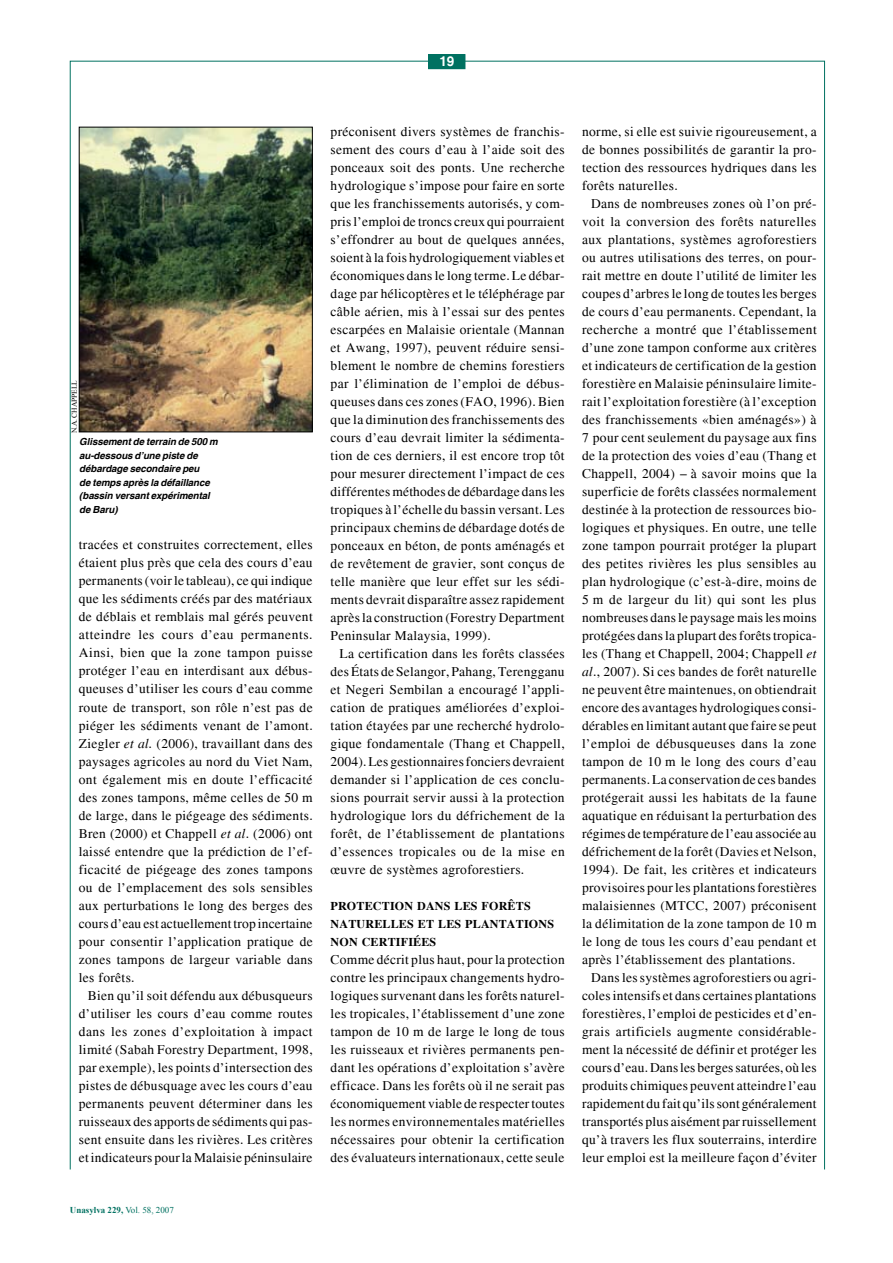
<style>
.page{position:relative;width:893px;height:1263px;background:#fff}
.page>*{position:absolute;margin:0;border:0;box-sizing:border-box;transform-origin:0 0}
.t1{font:13.5px/18px "Times";letter-spacing:.025em;color:#000;text-align:justify}
.t2{font:700 13.5px "Helvetica";color:#fff}
.t3{font:700 12px/18px "Times";letter-spacing:.015em;color:#000}
.t4{font:italic 700 9.75px/13.5px "Helvetica";letter-spacing:-.01em;color:#000}
.t5{font:700 9px "Times New Roman";color:#007161}
.t6{font:7.5px "Times New Roman";color:#000}
.s1{font-style:italic}
.s2{font-weight:400}
</style>
<div class="page">
<div style="left:429px;top:55px;width:36px;height:14px;background:#007161"></div>
<div style="left:428px;top:54px;width:37px;height:15px;border:1px solid #007161"></div>
<img style="left:81px;top:129px;width:230px;height:301px">
<div style="left:79px;top:127px;width:234px;height:305px;border:1px solid #000"></div>
<p class="t2" style="left:439px;top:53px;width:16px">19</p>
<p class="t6" style="left:69px;top:433px;width:54px;rotate:-90deg">N.A. Chappell</p>
<p class="t4" style="left:79px;top:435px;width:140px">Glissement de terrain de 500 m au-dessous d’une piste de débardage secondaire peu<br>de temps après la défaillance (bassin versant expérimental de Baru)</p>
<p class="t1" style="left:79px;top:536px;width:235px">tracées et construites correctement, elles étaient plus près que cela des cours d’eau permanents (voir le tableau), ce qui indique que les sédiments créés par des matériaux de déblais et remblais mal gérés peuvent atteindre les cours d’eau permanents.<br>Ainsi, bien que la zone tampon puisse protéger l’eau en interdisant aux débus&shy;queuses d’utiliser les cours d’eau comme route de transport, son rôle n’est pas de piéger les sédiments venant de l’amont.<br>Ziegler <span class="s1">et al.</span> (2006), travaillant dans des paysages agricoles au nord du Viet Nam, ont également mis en doute l’efficacité des zones tampons, même celles de 50 m de large, dans le piégeage des sédiments.<br>Bren (2000) et Chappell <span class="s1">et al</span>. (2006) ont laissé entendre que la prédiction de l’ef&shy;ficacité de piégeage des zones tampons ou de l’emplacement des sols sensibles aux perturbations le long des berges des cours d’eau est actuellement trop incertaine pour consentir l’application pratique de zones tampons de largeur variable dans les forêts.</p>
<p class="t1" style="left:79px;top:986px;width:235px;text-indent:9px">Bien qu’il soit défendu aux débusqueurs d’utiliser les cours d’eau comme routes dans les zones d’exploitation à impact limité (Sabah Forestry Department, 1998, par exemple), les points d’intersection des pistes de débusquage avec les cours d’eau permanents peuvent déterminer dans les ruisseaux des apports de sédiments qui pas&shy;sent ensuite dans les rivières. Les critères et indicateurs pour la Malaisie péninsulaire</p>
<p class="t5" style="left:70px;top:1204px;width:106px">Unasylva 229, <span class="s2">Vol. 58, 2007</span></p>
<p class="t1" style="left:331px;top:122px;width:236px">préconisent divers systèmes de franchis&shy;sement des cours d’eau à l’aide soit des ponceaux soit des ponts. Une recherche hydrologique s’impose pour faire en sorte que les franchissements autorisés, y com&shy;pris l’emploi de troncs creux qui pourraient s’effondrer au bout de quelques années, soient à la fois hydrologiquement viables et économiques dans le long terme. Le débar&shy;dage par hélicoptères et le téléphérage par câble aérien, mis à l’essai sur des pentes escarpées en Malaisie orientale (Mannan et Awang, 1997), peuvent réduire sensi&shy;blement le nombre de chemins forestiers par l’élimination de l’emploi de débus&shy;queuses dans ces zones (FAO, 1996). Bien que la diminution des franchissements des cours d’eau devrait limiter la sédimenta&shy;tion de ces derniers, il est encore trop tôt pour mesurer directement l’impact de ces différentes méthodes de débardage dans les tropiques à l’échelle du bassin versant. Les principaux chemins de débardage dotés de ponceaux en béton, de ponts aménagés et de revêtement de gravier, sont conçus de telle manière que leur effet sur les sédi&shy;ments devrait disparaître assez rapidement après la construction (Forestry Department Peninsular Malaysia, 1999).</p>
<p class="t1" style="left:331px;top:644px;width:236px;text-indent:9px">La certification dans les forêts classées des États de Selangor, Pahang, Terengganu et Negeri Sembilan a encouragé l’appli&shy;cation de pratiques améliorées d’exploi&shy;tation étayées par une recherché hydrolo&shy;gique fondamentale (Thang et Chappell, 2004). Les gestionnaires fonciers devraient demander si l’application de ces conclu&shy;sions pourrait servir aussi à la protection hydrologique lors du défrichement de la forêt, de l’établissement de plantations d’essences tropicales ou de la mise en œuvre de systèmes agroforestiers.</p>
<p class="t3" style="left:331px;top:897px;width:225px">PROTECTION DANS LES FORÊTS<br>NATURELLES ET LES PLANTATIONS<br>NON CERTIFIÉES</p>
<p class="t1" style="left:331px;top:950px;width:236px">Comme décrit plus haut, pour la protection contre les principaux changements hydro&shy;logiques survenant dans les forêts naturel&shy;les tropicales, l’établissement d’une zone tampon de 10 m de large le long de tous les ruisseaux et rivières permanents pen&shy;dant les opérations d’exploitation s’avère efficace. Dans les forêts où il ne serait pas économiquement viable de respecter toutes les normes environnementales matérielles nécessaires pour obtenir la certification des évaluateurs internationaux, cette seule</p>
<p class="t1" style="left:582px;top:122px;width:236px">norme, si elle est suivie rigoureusement, a de bonnes possibilités de garantir la pro&shy;tection des ressources hydriques dans les forêts naturelles.</p>
<p class="t1" style="left:582px;top:194px;width:236px;text-indent:9px">Dans de nombreuses zones où l’on pré&shy;voit la conversion des forêts naturelles aux plantations, systèmes agroforestiers ou autres utilisations des terres, on pour&shy;rait mettre en doute l’utilité de limiter les coupes d’arbres le long de toutes les berges de cours d’eau permanents. Cependant, la recherche a montré que l’établissement d’une zone tampon conforme aux critères et indicateurs de certification de la gestion forestière en Malaisie péninsulaire limite&shy;rait l’exploitation forestière (à l’exception des franchissements «bien aménagés») à 7 pour cent seulement du paysage aux fins de la protection des voies d’eau (Thang et Chappell, 2004) – à savoir moins que la superficie de forêts classées normalement destinée à la protection de ressources bio&shy;logiques et physiques. En outre, une telle zone tampon pourrait protéger la plupart des petites rivières les plus sensibles au plan hydrologique (c’est-à-dire, moins de 5 m de largeur du lit) qui sont les plus nombreuses dans le paysage mais les moins protégées dans la plupart des forêts tropica&shy;les (Thang et Chappell, 2004; Chappell <span class="s1">et al</span>., 2007). Si ces bandes de forêt naturelle ne peuvent être maintenues, on obtiendrait encore des avantages hydrologiques consi&shy;dérables en limitant autant que faire se peut l’emploi de débusqueuses dans la zone tampon de 10 m le long des cours d’eau permanents. La conservation de ces bandes protégerait aussi les habitats de la faune aquatique en réduisant la perturbation des régimes de température de l’eau associée au défrichement de la forêt (Davies et Nelson, 1994). De fait, les critères et indicateurs provisoires pour les plantations forestières malaisiennes (MTCC, 2007) préconisent la délimitation de la zone tampon de 10 m le long de tous les cours d’eau pendant et après l’établissement des plantations.</p>
<p class="t1" style="left:582px;top:968px;width:236px;text-indent:9px">Dans les systèmes agroforestiers ou agri&shy;coles intensifs et dans certaines plantations forestières, l’emploi de pesticides et d’en&shy;grais artificiels augmente considérable&shy;ment la nécessité de définir et protéger les cours d’eau. Dans les berges saturées, où les produits chimiques peuvent atteindre l’eau rapidement du fait qu’ils sont généralement transportés plus aisément par ruissellement qu’à travers les flux souterrains, interdire leur emploi est la meilleure façon d’éviter</p>
</div>
